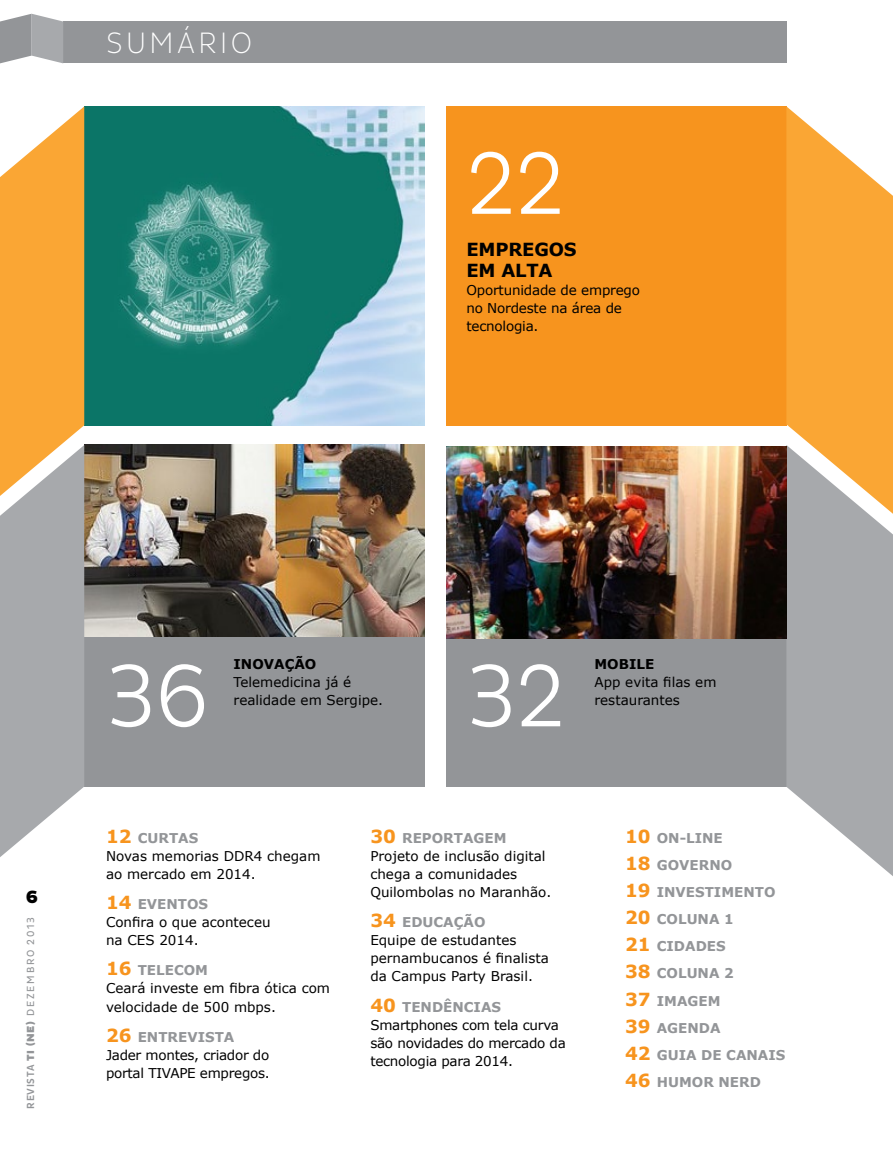
<style>
.page{position:relative;width:893px;height:1170px;background:#fff}
.page>*{position:absolute;margin:0;border:0;box-sizing:border-box;transform-origin:0 0}
.t1{font:300 90px "Pluto Sans Cond";color:#fff}
.t2{font:300 30px "Pluto Sans Cond Ex";letter-spacing:.115em;color:#fff}
.t3{font:700 18px/21px "Verdana";color:#000}
.t4{font:800 18px "Pluto Sans";color:#000}
.t5{font:13.5px/18px "Verdana";color:#000}
.t6{font:13.5px/18px "Verdana";letter-spacing:-.02em;color:#000}
.t7{font:700 13.5px/27px "Verdana";color:#939598}
.t8{font:700 13.5px "Verdana";color:#000}
.t9{font:10.5px "Pluto Sans Cond";letter-spacing:.165em;color:#939598}
.s1{font-weight:500}
.s2{font-family:"Pluto Sans";font-weight:900}
.s3{font-weight:700;font-size:18px;color:#f7941e}
.s4{font-weight:700;color:#939598}
.s5{font-size:18px;color:#f7941e}
</style>
<div class="page">
<div style="left:63px;top:22px;width:724px;height:41px;background:#939598"></div>
<svg style="left:0;top:14px;width:63px;height:49px;background:#abadaf"></svg>
<div style="left:85px;top:595px;width:340px;height:192px;background:#939598"></div>
<img style="left:85px;top:445px;width:340px;height:191px">
<div style="left:446px;top:595px;width:340px;height:192px;background:#939598"></div>
<div style="left:446px;top:106px;width:340px;height:319px;background:#f7941e"></div>
<img style="left:85px;top:106px;width:340px;height:319px">
<svg style="left:786px;top:514px;width:107px;height:362px;background:#b1b3b6"></svg>
<svg style="left:786px;top:106px;width:107px;height:408px;fill:#faa634"></svg>
<svg style="left:0;top:106px;width:84px;height:751px;background:#d4b283"></svg>
<img style="left:446px;top:447px;width:340px;height:191px">
<h2 class="t2" style="left:107px;top:26px;width:147px">SUMÁRIO</h2>
<h1 class="t1" style="left:466px;top:132px;width:99px">22</h1>
<h3 class="t3" style="left:466px;top:238px;width:49px">EMPREGOS<br>EM ALTA</h3>
<p class="t5" style="left:466px;top:281px;width:175px">Oportunidade de emprego no Nordeste na área de tecnologia.</p>
<h3 class="t4" style="left:26px;top:886px;width:14px">6</h3>
<p class="t9" style="left:25px;top:1108px;width:193px;rotate:-90deg"><span class="s1">Revista</span> <span class="s2">TI (NE)</span> dezembro 2013</p>
<p class="t8" style="left:234px;top:654px;width:84px">INOVAÇÃO</p>
<p class="t5" style="left:234px;top:673px;width:151px">Telemedicina já é realidade em Sergipe.</p>
<h1 class="t1" style="left:106px;top:644px;width:104px">36</h1>
<h1 class="t1" style="left:466px;top:644px;width:100px">32</h1>
<p class="t8" style="left:594px;top:654px;width:61px">MOBILE</p>
<p class="t5" style="left:594px;top:673px;width:123px">App evita filas em restaurantes</p>
<p class="t5" style="left:106px;top:829px;width:216px"><span class="s3">12</span> <span class="s4">CURTAS<br></span>Novas memorias DDR4 chegam ao mercado em 2014.</p>
<p class="t5" style="left:106px;top:895px;width:166px"><span class="s3">14</span> <span class="s4">EVENTOS<br></span>Confira o que aconteceu na CES 2014.</p>
<p class="t5" style="left:106px;top:961px;width:225px"><span class="s3">16</span> <span class="s4">TELECOM<br></span>Ceará investe em fibra ótica com velocidade de 500 mbps.</p>
<p class="t7" style="left:106px;top:1022px;width:52px"><span class="s5">26</span> ENTREV</p>
<p class="t7" style="left:198px;top:1022px;width:18px">ISTA</p>
<p class="t6" style="left:106px;top:1045px;width:165px">Jader montes, criador do portal TIVAPE empregos.</p>
<p class="t5" style="left:370px;top:829px;width:182px"><span class="s3">30</span> <span class="s4">REPORTAGEM<br></span>Projeto de inclusão digital chega a comunidades<br>Quilombolas no Maranhão.</p>
<p class="t5" style="left:370px;top:913px;width:180px"><span class="s3">34</span> <span class="s4">EDUCAÇÃO<br></span>Equipe de estudantes pernambucanos é finalista da Campus Party Brasil.</p>
<p class="t6" style="left:370px;top:997px;width:197px"><span class="s3">40</span> <span class="s4">TENDÊNCIAS<br></span>Smartphones com tela curva são novidades do mercado da tecnologia para 2014.</p>
<p class="t7" style="left:625px;top:824px;width:109px"><span class="s5">10</span> ON-LINE<br><span class="s5">18</span> GOVERNO<br><span class="s5">19</span> INVEST</p>
<p class="t7" style="left:625px;top:878px;width:162px;text-indent:89px">IMENTO<br><span class="s5">20</span> COLUNA 1<br><span class="s5">21</span> CIDADES<br><span class="s5">38</span> COLUNA 2<br><span class="s5">37</span> IMAGEM<br><span class="s5">39</span> AGENDA<br><span class="s5">42</span> GUIA DE CANAIS<br><span class="s5">46</span> HUMOR NERD</p>
</div>
